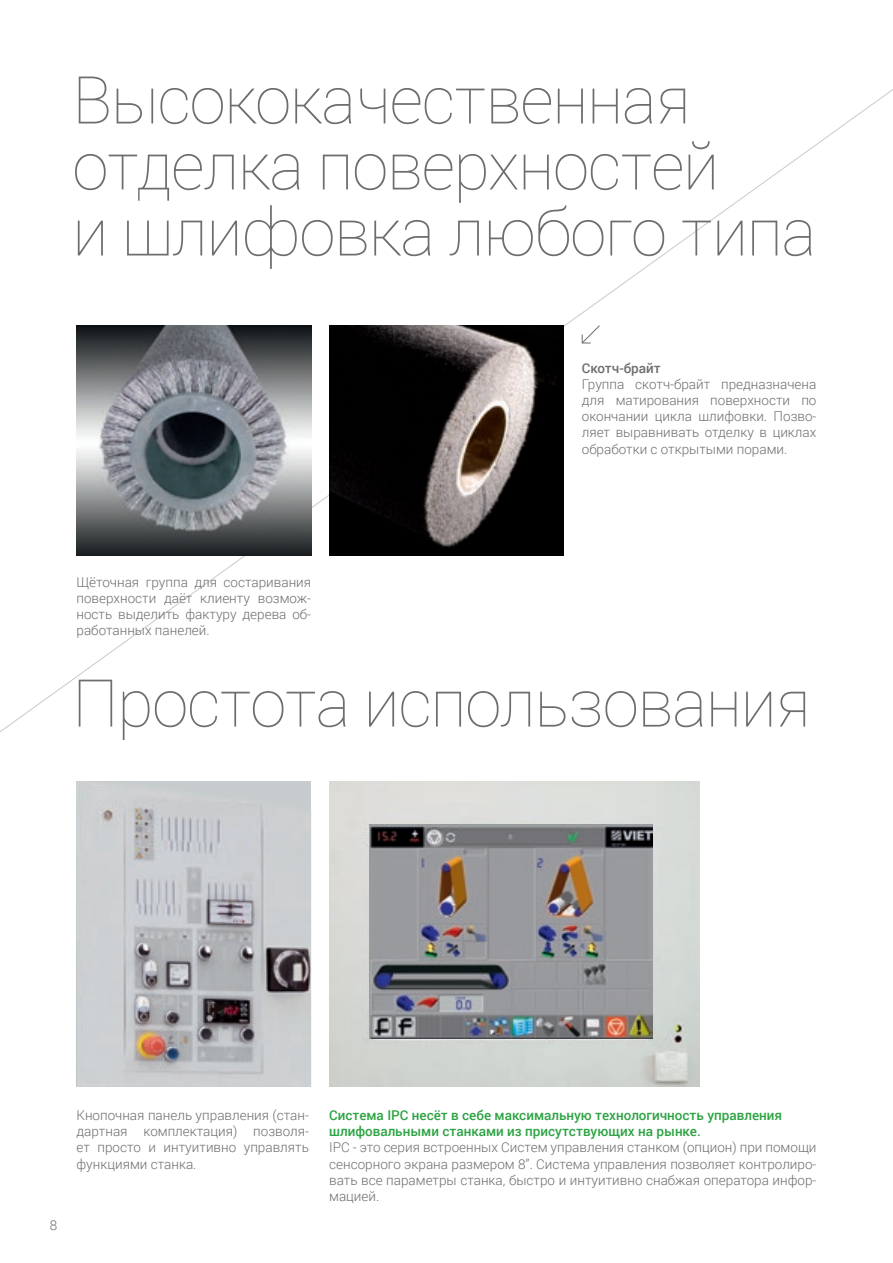
<style>
.page{position:relative;width:893px;height:1263px;background:#fff}
.page>*{position:absolute;margin:0;border:0;box-sizing:border-box;transform-origin:0 0}
.t1{font:100 66px/66px "Roboto";letter-spacing:-.02em;color:#6c6d70}
.t2{font:300 13.5px/16.2px "Roboto";color:#6c6d70;text-align:justify}
.t3{font:500 13.5px/16.2px "Roboto";color:#2da343}
.t4{font:500 13.5px "Roboto";color:#6c6d70}
</style>
<div class="page">
<img style="left:77px;top:781px;width:234px;height:305px">
<img style="left:329px;top:781px;width:370px;height:305px">
<img style="left:77px;top:325px;width:234px;height:231px">
<img style="left:329px;top:325px;width:235px;height:231px">
<svg style="left:581px;top:325px;width:19px;height:19px"></svg>
<img style="left:369px;top:825px;width:284px;height:214px">
<p class="t1" style="left:72px;top:65px;width:745px">Высококачественная отделка поверхностей<br>и шлифовка любого типа</p>
<p class="t2" style="left:77px;top:573px;width:236px">Щёточная группа для состаривания поверхности даёт клиенту возмож&shy;ность выделить фактуру дерева об&shy;работанных панелей.</p>
<p class="t4" style="left:582px;top:358px;width:81px">Скотч-брайт</p>
<p class="t2" style="left:582px;top:375px;width:236px">Группа скотч-брайт предназначена для матирования поверхности по окончании цикла шлифовки. Позво&shy;ляет выравнивать отделку в циклах обработки с открытыми порами.</p>
<p class="t1" style="left:72px;top:668px;width:740px">Простота использования</p>
<p class="t2" style="left:50px;top:1216px;width:9px">8</p>
<p class="t2" style="left:77px;top:1106px;width:234px">Кнопочная панель управления (стан&shy;дартная комплектация) позволя&shy;ет просто и интуитивно управлять функциями станка.</p>
<p class="t3" style="left:329px;top:1106px;width:454px">Система IPC несёт в себе максимальную технологичность управления шлифовальными станками из присутствующих на рынке.</p>
<p class="t2" style="left:329px;top:1139px;width:489px">IPC - это серия встроенных Систем управления станком (опцион) при помощи сенсорного экрана размером 8”. Система управления позволяет контролиро&shy;вать все параметры станка, быстро и интуитивно снабжая оператора инфор&shy;мацией.</p>
</div>
